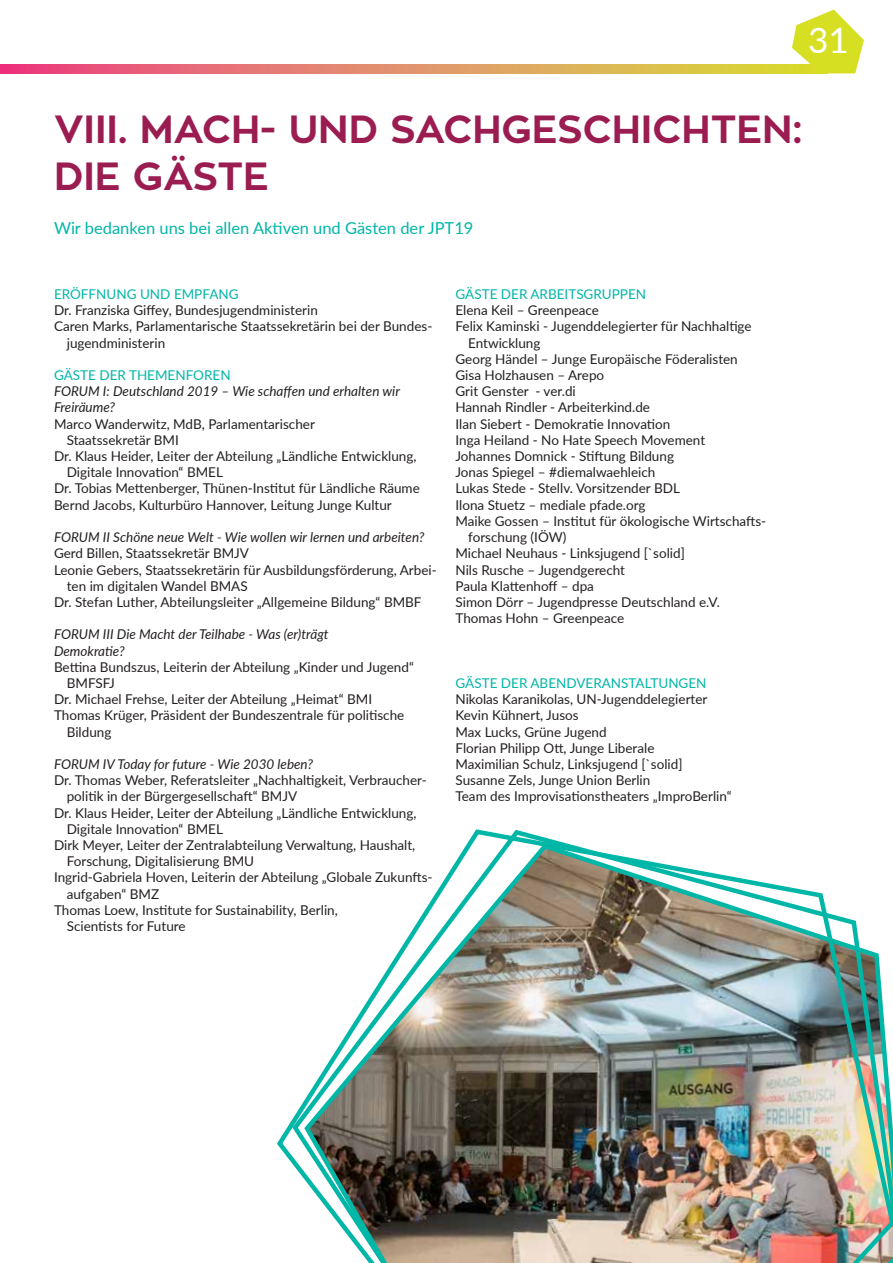
<style>
.page{position:relative;width:893px;height:1263px;background:#fff}
.page>*{position:absolute;margin:0;border:0;box-sizing:border-box;transform-origin:0 0}
.t1{font:700 39px "Zona Pro";color:#9b1c50}
.t2{font:35.1px "Lato";color:#fff}
.t3{font:16.5px "Lato";color:#00b6a7}
.t4{font:13.5px/16.2px "Lato";color:#231f20}
.t5{font:italic 13.5px/16.2px "Lato";color:#231f20}
.t6{font:13.5px "Lato";color:#00b6a7}
</style>
<div class="page">
<svg style="left:1px;top:65px;width:791px;height:8px;background:#e18e65"></svg>
<svg style="left:792px;top:10px;width:72px;height:63px"></svg>
<img style="left:277px;top:829px;width:616px;height:434px">
<h2 class="t2" style="left:808px;top:15px;width:42px">31</h2>
<h1 class="t1" style="left:54px;top:103px;width:265px">VIII. MACH- UND</h1>
<h1 class="t1" style="left:391px;top:103px;width:347px">SACHGESCHICHTEN</h1>
<h1 class="t1" style="left:792px;top:103px;width:12px">:</h1>
<h1 class="t1" style="left:54px;top:150px;width:216px">DIE GÄSTE</h1>
<p class="t3" style="left:54px;top:217px;width:421px">Wir bedanken uns bei allen Aktiven und Gästen der JPT19</p>
<p class="t6" style="left:54px;top:284px;width:17px">Eröff</p>
<p class="t6" style="left:96px;top:284px;width:96px">nung und Empfa</p>
<p class="t6" style="left:218px;top:284px;width:19px">ng</p>
<p class="t4" style="left:54px;top:302px;width:265px">Dr. Franziska Giffey, Bundesjugendministerin</p>
<p class="t4" style="left:54px;top:318px;width:380px">Caren Marks, Parlamentarische Staatssekretärin bei der Bundes-</p>
<p class="t4" style="left:67px;top:334px;width:100px">jugendministerin</p>
<p class="t6" style="left:54px;top:365px;width:28px">Gäste</p>
<p class="t6" style="left:99px;top:365px;width:10px">der</p>
<p class="t6" style="left:129px;top:365px;width:19px">Theme</p>
<p class="t6" style="left:175px;top:365px;width:20px">nfore</p>
<p class="t6" style="left:220px;top:365px;width:12px">n</p>
<p class="t5" style="left:54px;top:383px;width:347px">FORUM I: Deutschland 2019 – Wie schaffen und erhalten wir<br>Freiräume?</p>
<p class="t4" style="left:54px;top:415px;width:262px">Marco Wanderwitz, MdB, Parlamentarischer</p>
<p class="t4" style="left:67px;top:431px;width:114px">Staatssekretär BMI</p>
<p class="t4" style="left:54px;top:447px;width:364px">Dr. Klaus Heider, Leiter der Abteilung „Ländliche Entwicklung,</p>
<p class="t4" style="left:67px;top:464px;width:158px">Digitale Innovation“ BMEL</p>
<p class="t4" style="left:54px;top:480px;width:367px">Dr. Tobias Mettenberger, Thünen-Institut für Ländliche Räume</p>
<p class="t4" style="left:54px;top:496px;width:339px">Bernd Jacobs, Kulturbüro Hannover, Leitung Junge Kultur</p>
<p class="t5" style="left:54px;top:528px;width:372px">FORUM II Schöne neue Welt - Wie wollen wir lernen und arbeiten?</p>
<p class="t4" style="left:54px;top:545px;width:197px">Gerd Billen, Staatssekretär BMJV</p>
<p class="t4" style="left:54px;top:561px;width:384px">Leonie Gebers, Staatssekretärin für Ausbildungsförderung, Arbei-</p>
<p class="t4" style="left:67px;top:577px;width:182px">ten im digitalen Wandel BMAS</p>
<p class="t4" style="left:54px;top:593px;width:369px">Dr. Stefan Luther, Abteilungsleiter „Allgemeine Bildung“ BMBF</p>
<p class="t5" style="left:54px;top:626px;width:276px">FORUM III Die Macht der Teilhabe - Was (er)trägt<br>Demokratie?</p>
<p class="t4" style="left:54px;top:658px;width:361px">Bettina Bundszus, Leiterin der Abteilung „Kinder und Jugend“</p>
<p class="t4" style="left:67px;top:674px;width:50px">BMFSFJ</p>
<p class="t4" style="left:54px;top:690px;width:320px">Dr. Michael Frehse, Leiter der Abteilung „Heimat“ BMI</p>
<p class="t4" style="left:54px;top:707px;width:352px">Thomas Krüger, Präsident der Bundeszentrale für politische</p>
<p class="t4" style="left:67px;top:723px;width:46px">Bildung</p>
<p class="t5" style="left:54px;top:755px;width:261px">FORUM IV Today for future - Wie 2030 leben?</p>
<p class="t4" style="left:54px;top:771px;width:374px">Dr. Thomas Weber, Referatsleiter „Nachhaltigkeit, Verbraucher-</p>
<p class="t4" style="left:67px;top:788px;width:232px">politik in der Bürgergesellschaft“ BMJV</p>
<p class="t4" style="left:54px;top:804px;width:364px">Dr. Klaus Heider, Leiter der Abteilung „Ländliche Entwicklung,</p>
<p class="t4" style="left:67px;top:820px;width:158px">Digitale Innovation“ BMEL</p>
<p class="t4" style="left:54px;top:836px;width:363px">Dirk Meyer, Leiter der Zentralabteilung Verwaltung, Haushalt,</p>
<p class="t4" style="left:67px;top:852px;width:189px">Forschung, Digitalisierung BMU</p>
<p class="t4" style="left:54px;top:869px;width:380px">Ingrid-Gabriela Hoven, Leiterin der Abteilung „Globale Zukunfts-</p>
<p class="t4" style="left:67px;top:885px;width:94px">aufgaben“ BMZ</p>
<p class="t4" style="left:54px;top:901px;width:285px">Thomas Loew, Institute for Sustainability, Berlin,</p>
<p class="t4" style="left:67px;top:917px;width:120px">Scientists for Future</p>
<p class="t6" style="left:455px;top:284px;width:28px">Gäste</p>
<p class="t6" style="left:501px;top:284px;width:10px">der</p>
<p class="t6" style="left:530px;top:284px;width:19px">Arbeitsgruppe</p>
<p class="t6" style="left:636px;top:284px;width:12px">n</p>
<p class="t4" style="left:455px;top:302px;width:145px">Elena Keil – Greenpeace</p>
<p class="t4" style="left:455px;top:318px;width:298px">Felix Kaminski - Jugenddelegierter für Nachhaltige</p>
<p class="t4" style="left:468px;top:334px;width:74px">Entwicklung</p>
<p class="t4" style="left:455px;top:350px;width:284px">Georg Händel – Junge Europäische Föderalisten</p>
<p class="t4" style="left:455px;top:366px;width:150px">Gisa Holzhausen – Arepo</p>
<p class="t4" style="left:455px;top:383px;width:122px">Grit Genster - ver.di</p>
<p class="t4" style="left:455px;top:399px;width:196px">Hannah Rindler - Arbeiterkind.de</p>
<p class="t4" style="left:455px;top:415px;width:216px">Ilan Siebert - Demokratie Innovation</p>
<p class="t4" style="left:455px;top:431px;width:251px">Inga Heiland - No Hate Speech Movement</p>
<p class="t4" style="left:455px;top:447px;width:220px">Johannes Domnick - Stiftung Bildung</p>
<p class="t4" style="left:455px;top:464px;width:201px">Jonas Spiegel – #diemalwaehleich</p>
<p class="t4" style="left:455px;top:480px;width:226px">Lukas Stede - Stellv. Vorsitzender BDL</p>
<p class="t4" style="left:455px;top:496px;width:192px">Ilona Stuetz – mediale pfade.org</p>
<p class="t4" style="left:455px;top:512px;width:312px">Maike Gossen – Institut für ökologische Wirtschafts-</p>
<p class="t4" style="left:468px;top:528px;width:100px">forschung (IÖW)</p>
<p class="t4" style="left:455px;top:545px;width:231px">Michael Neuhaus - Linksjugend [`solid]</p>
<p class="t4" style="left:455px;top:561px;width:171px">N ils Rusche – Jugendgerecht</p>
<p class="t4" style="left:455px;top:577px;width:140px">Paula Klattenhoff – dpa</p>
<p class="t4" style="left:455px;top:593px;width:266px">Simon Dörr – Jugendpresse Deutschland e.V.</p>
<p class="t4" style="left:455px;top:609px;width:170px">Thomas Hohn – Greenpeace</p>
<p class="t6" style="left:455px;top:673px;width:28px">Gäste</p>
<p class="t6" style="left:501px;top:673px;width:10px">der</p>
<p class="t6" style="left:530px;top:673px;width:46px">Abendvera</p>
<p class="t6" style="left:611px;top:673px;width:19px">nstaltu</p>
<p class="t6" style="left:668px;top:673px;width:40px">ngen</p>
<p class="t4" style="left:455px;top:690px;width:278px">N ikolas Karanikolas, UN -Jugenddelegierter Kevin Kühnert, Jusos<br>Max Lucks, Grüne Jugend<br>Florian Philipp Ott, Junge Liberale<br>Maximilian Schulz, Linksjugend [`solid] Susanne Zels, Junge Union Berlin<br>Team des Improvisationstheaters „ImproBerlin“</p>
</div>
